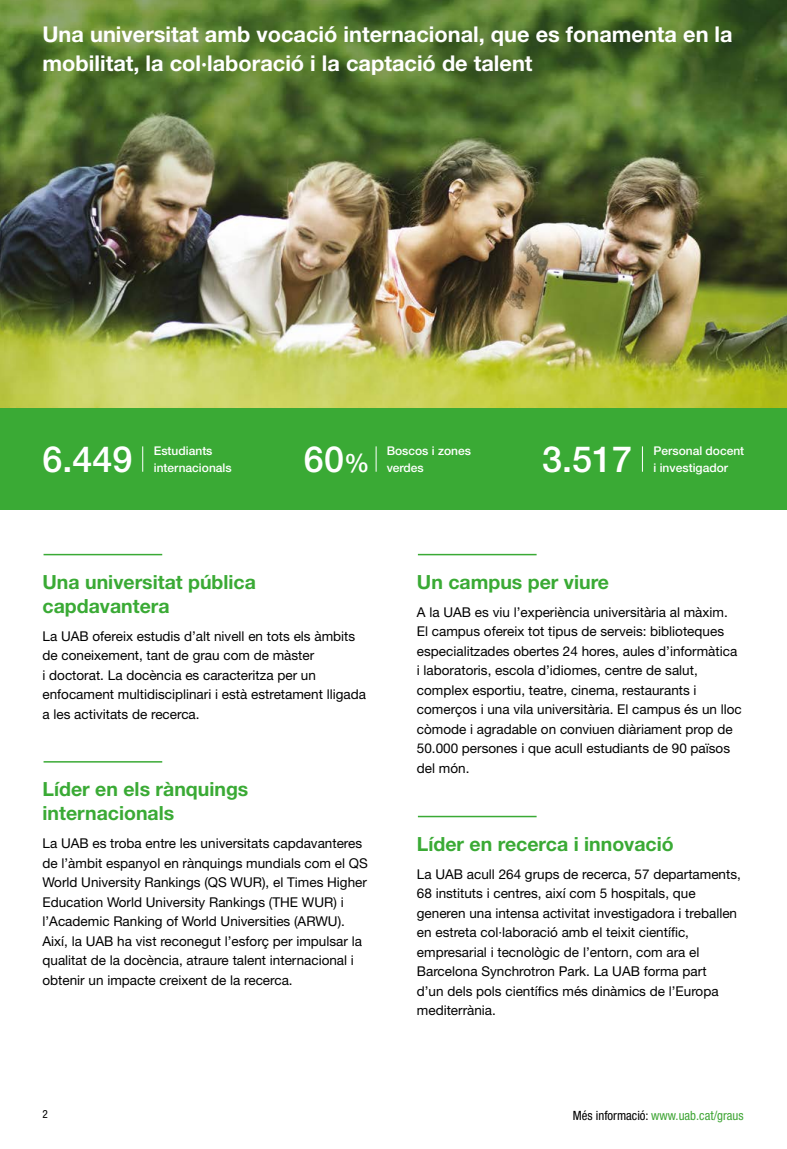
<style>
.page{position:relative;width:787px;height:1149px;background:#fff}
.page>*{position:absolute;margin:0;border:0;box-sizing:border-box;transform-origin:0 0}
.t1{font:500 36px "Helvetica Neue";color:#fff}
.t2{font:700 21.75px/29.2px "Helvetica Neue";color:#fff}
.t3{font:700 19.5px/24px "Helvetica Neue";color:#3aaa35}
.t4{font:13.5px/19.5px "Helvetica Neue";color:#000}
.t5{font:condensed 12.75px "Helvetica Neue";color:#3fa535}
.t6{font:500 12px/16.5px "Helvetica Neue";color:#fff}
.t7{font:condensed 11.25px "Helvetica Neue";color:#000}
.s1{font-size:25.5px}
.s2{color:#000}
</style>
<div class="page">
<img style="left:0;top:0;width:787px;height:408px">
<div style="left:0;top:408px;width:787px;height:101px;background:#3aaa35"></div>
<svg style="left:142px;top:446px;width:1px;height:25px"></svg>
<svg style="left:375px;top:446px;width:1px;height:25px"></svg>
<svg style="left:642px;top:446px;width:1px;height:25px"></svg>
<hr style="left:44px;top:553px;width:118px;height:2px;background:#3aaa35">
<hr style="left:44px;top:760px;width:118px;height:2px;background:#3aaa35">
<hr style="left:418px;top:553px;width:118px;height:2px;background:#3aaa35">
<hr style="left:418px;top:815px;width:118px;height:2px;background:#3aaa35">
<h2 class="t2" style="left:43px;top:19px;width:691px">Una universitat amb vocació internacional, que es fonamenta en la mobilitat, la col·laboració i la captació de talent</h2>
<h1 class="t1" style="left:43px;top:437px;width:92px">6.449</h1>
<h1 class="t1" style="left:304px;top:437px;width:67px">60<span class="s1">%</span></h1>
<p class="t6" style="left:154px;top:442px;width:79px">Estudiants internacionals</p>
<p class="t6" style="left:387px;top:442px;width:86px">Boscos i zones verdes</p>
<h1 class="t1" style="left:542px;top:437px;width:92px">3.517</h1>
<p class="t6" style="left:653px;top:442px;width:92px">Personal docent i investigador</p>
<h3 class="t3" style="left:43px;top:569px;width:215px">Una universitat pública capdavantera</h3>
<p class="t4" style="left:43px;top:625px;width:325px">La UAB ofereix estudis d’alt nivell en tots els àmbits de coneixement, tant de grau com de màster<br>i doctorat. La docència es caracteritza per un enfocament multidisciplinari i està estretament lligada a les activitats de recerca.</p>
<h3 class="t3" style="left:43px;top:776px;width:207px">Líder en els rànquings internacionals</h3>
<p class="t4" style="left:43px;top:833px;width:327px">La UAB es troba entre les universitats capdavanteres de l’àmbit espanyol en rànquings mundials com el QS World University Rankings (QS WUR), el Times Higher Education World University Rankings (THE WUR) i l’Academic Ranking of World Universities (ARWU).<br>Així, la UAB ha vist reconegut l’esforç per impulsar la qualitat de la docència, atraure talent internacional i obtenir un impacte creixent de la recerca.</p>
<h3 class="t3" style="left:417px;top:569px;width:194px">Un campus per viure</h3>
<p class="t4" style="left:417px;top:601px;width:326px">A la UAB es viu l’experiència universitària al màxim.<br>El campus ofereix tot tipus de serveis: biblioteques especialitzades obertes 24 hores, aules d’informàtica i laboratoris, escola d’idiomes, centre de salut, complex esportiu, teatre, cinema, restaurants i comerços i una vila universitària. El campus és un lloc còmode i agradable on conviuen diàriament prop de 50.000 persones i que acull estudiants de 90 països del món.</p>
<h3 class="t3" style="left:417px;top:831px;width:258px">Líder en recerca i innovació</h3>
<p class="t4" style="left:417px;top:863px;width:325px">La UAB acull 264 grups de recerca, 57 departaments, 68 instituts i centres, així com 5 hospitals, que generen una intensa activitat investigadora i treballen en estreta col·laboració amb el teixit científic, empresarial i tecnològic de l’entorn, com ara el Barcelona Synchrotron Park. La UAB forma part<br>d’un dels pols científics més dinàmics de l’Europa mediterrània.</p>
<p class="t7" style="left:43px;top:1107px;width:7px">2</p>
<p class="t5" style="left:573px;top:1107px;width:172px"><span class="s2">Més informació:</span> www.uab.cat/graus</p>
</div>
